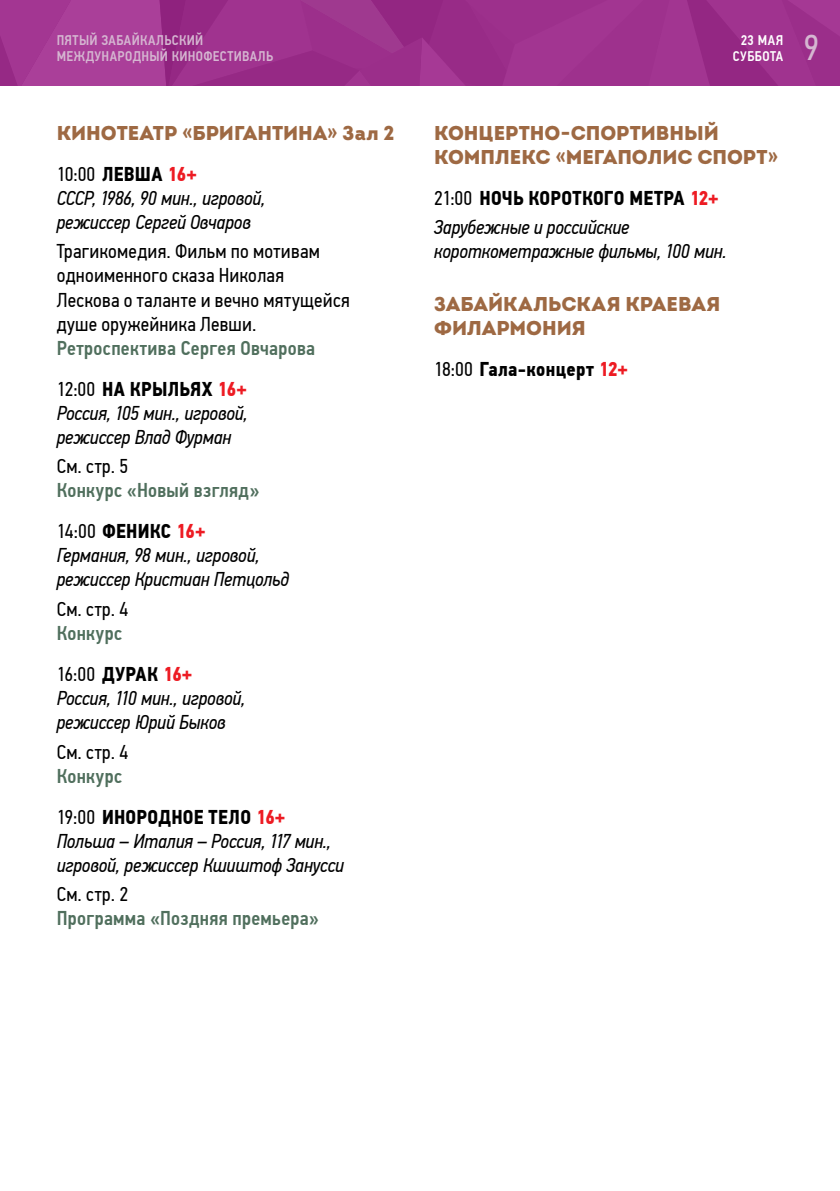
<style>
.page{position:relative;width:840px;height:1191px;background:#fff}
.page>*{position:absolute;margin:0;border:0;box-sizing:border-box;transform-origin:0 0}
.t1{font:36px "PF Din Text Cond Pro";color:#d5b6d1}
.t2{font:italic 20px/24px "PF Din Text Cond Pro";letter-spacing:-.005em;color:#000}
.t3{font:20px/24px "PF Din Text Cond Pro";letter-spacing:.015em;color:#000}
.t4{font:500 20px/41px "PF Din Text Cond Pro";letter-spacing:.015em;color:#506f5d}
.t5{font:900 20px/24px "Intro";color:#9e6943}
.t6{font:700 20px/41px "PF Din Text Cond Pro";letter-spacing:.01em;color:#000}
.t7{font:500 14px/16.8px "PF Din Text Cond Pro";letter-spacing:.025em;color:#d5b6d1}
.t8{font:500 14px/16.8px "PF Din Text Cond Pro";letter-spacing:.03em;color:#fff;text-align:center}
.s1{font-style:normal}
.s2{font-weight:700;font-style:normal}
.s3{font-weight:700;font-style:normal;color:#ed1b23}
.s4{font-weight:400;color:#000}
.s5{font-weight:700;color:#000}
.s6{font-weight:700;color:#ed1b23}
.s7{font-weight:500;color:#506f5d}
.s8{font-weight:400}
.s9{color:#ed1b23}
</style>
<div class="page">
<svg style="left:0;top:0;width:839px;height:85px"></svg>
<p class="t7" style="left:57px;top:31px;width:218px">ПЯТЫЙ ЗАБАЙКАЛЬСКИЙ<br>МЕЖДУНАРОДНЫЙ КИНОФЕСТИВАЛЬ</p>
<h1 class="t1" style="left:803px;top:26px;width:17px">9</h1>
<p class="t8" style="left:732px;top:31px;width:52px">23 МАЯ<br>СУББОТА</p>
<p class="t5" style="left:57px;top:120px;width:339px">КИНОТЕАТР «БРИГАНТИНА» Зал 2</p>
<p class="t2" style="left:57px;top:162px;width:210px"><span class="s1">10:00</span> <span class="s2">ЛЕВША</span> <span class="s3">16+<br></span>СССР, 1986, 90 мин., игровой, режиссер Сергей Овчаров</p>
<p class="t3" style="left:57px;top:240px;width:294px">Трагикомедия. Фильм по мотивам одноименного сказа Николая<br>Лескова о таланте и вечно мятущейся душе оружейника Левши.</p>
<p class="t4" style="left:57px;top:327px;width:260px">Ретроспектива Сергея Овчарова<br><span class="s4">12:00</span> <span class="s5">НА КРЫЛЬЯХ</span> <span class="s6">16+</span></p>
<p class="t2" style="left:57px;top:401px;width:193px">Россия, 105 мин., игровой, режиссер Влад Фурман</p>
<p class="t3" style="left:57px;top:454px;width:73px">См. стр. 5</p>
<p class="t4" style="left:57px;top:470px;width:204px">Конкурс «Новый взгляд»<br><span class="s4">14:00</span> <span class="s5">ФЕНИКС</span> <span class="s6">16+</span></p>
<p class="t2" style="left:57px;top:543px;width:234px">Германия, 98 мин., игровой, режиссер Кристиан Петцольд</p>
<p class="t3" style="left:57px;top:597px;width:73px">См. стр. 4</p>
<p class="t4" style="left:57px;top:613px;width:137px">Конкурс<br><span class="s4">16:00</span> <span class="s5">ДУРАК</span> <span class="s6">16+</span></p>
<p class="t2" style="left:57px;top:686px;width:190px">Россия, 110 мин., игровой, режиссер Юрий Быков</p>
<p class="t3" style="left:57px;top:740px;width:73px">См. стр. 4</p>
<p class="t6" style="left:57px;top:755px;width:230px"><span class="s7">Конкурс<br></span><span class="s8">19:00</span> ИНОРОДНОЕ ТЕЛО <span class="s9">16+</span></p>
<p class="t2" style="left:57px;top:829px;width:289px">Польша – Италия – Россия, 117 мин., игровой, режиссер Кшиштоф Занусси</p>
<p class="t3" style="left:57px;top:882px;width:73px">См. стр. 2</p>
<p class="t4" style="left:57px;top:898px;width:263px">Программа «Поздняя премьера»</p>
<p class="t5" style="left:434px;top:120px;width:345px">КОНЦЕРТНО-СПОРТИВНЫЙ<br>КОМПЛЕКС «МЕГАПОЛИС СПОРТ»</p>
<p class="t2" style="left:434px;top:183px;width:285px;line-height:29.6px"><span class="s1">21:00</span> <span class="s2">НОЧЬ КОРОТКОГО МЕТРА</span> <span class="s3">12+<br></span>Зарубежные и российские</p>
<p class="t2" style="left:434px;top:240px;width:294px">короткометражные фильмы, 100 мин.</p>
<p class="t5" style="left:434px;top:291px;width:287px">ЗАБАЙКАЛЬСКАЯ КРАЕВАЯ<br>ФИЛАРМОНИЯ</p>
<p class="t6" style="left:434px;top:349px;width:195px"><span class="s8">18:00</span> Гала-концерт <span class="s9">12+</span></p>
</div>
